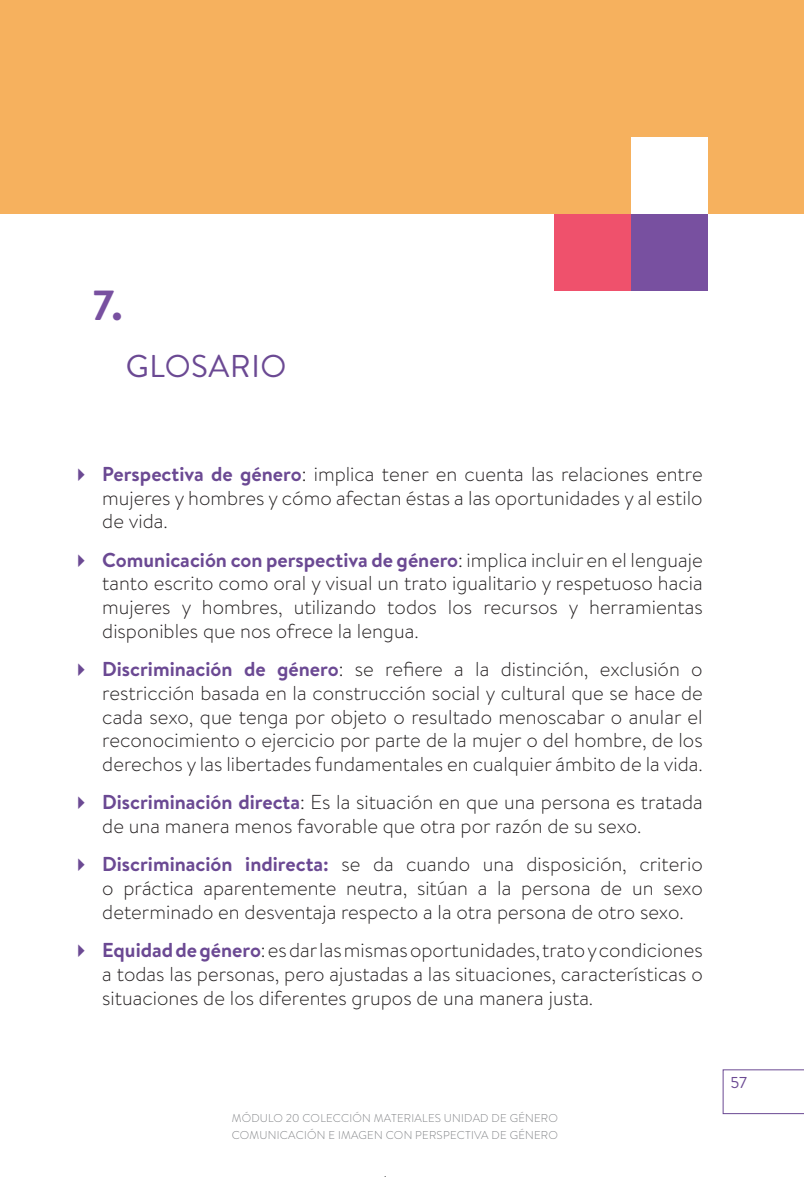
<style>
.page{position:relative;width:804px;height:1177px;background:#fff}
.page>*{position:absolute;margin:0;border:0;box-sizing:border-box;transform-origin:0 0}
.t1{font:700 42px "Brandon Text";color:#7850a0}
.TEXTO_TÍTULO{font:31.5px "Brandon Text";letter-spacing:.02em;color:#6b4993}
.t2{font:300 20.12px/23.6px "Brandon Text";color:#231f20;text-align:justify}
.t3{font:15.75px "Brandon Text";color:#6b4993}
.t4{font:300 11.38px/16.6px "Brandon Text";letter-spacing:.02em;color:#808285}
.s1{font-weight:700;color:#6b4993}
</style>
<div class="page">
<div style="left:0;top:0;width:804px;height:214px;background:#f6b15e"></div>
<div style="left:631px;top:214px;width:76px;height:76px;background:#7850a0"></div>
<div style="left:631px;top:137px;width:76px;height:77px;background:#fff"></div>
<div style="left:554px;top:214px;width:77px;height:76px;background:#ef516c"></div>
<svg style="left:722px;top:1069px;width:82px;height:45px"></svg>
<p class="t1" style="left:92px;top:276px;width:32px">7.</p>
<p class="TEXTO_TÍTULO" style="left:126px;top:344px;width:162px">GLOSARIO</p>
<p class="t2" style="left:102px;top:461px;width:602px"><span class="s1">Perspectiva de género</span>: implica tener en cuenta las relaciones entre mujeres y hombres y cómo afectan éstas a las oportunidades y al estilo de vida.</p>
<p class="t2" style="left:102px;top:547px;width:602px"><span class="s1">Comunicación con perspectiva de género</span>: implica incluir en el lenguaje tanto escrito como oral y visual un trato igualitario y respetuoso hacia mujeres y hombres, utilizando todos los recursos y herramientas disponibles que nos ofrece la lengua.</p>
<p class="t2" style="left:102px;top:657px;width:602px"><span class="s1">Discriminación de género</span>: se refiere a la distinción, exclusión o restricción basada en la construcción social y cultural que se hace de cada sexo, que tenga por objeto o resultado menoscabar o anular el reconocimiento o ejercicio por parte de la mujer o del hombre, de los derechos y las libertades fundamentales en cualquier ámbito de la vida.</p>
<p class="t2" style="left:102px;top:790px;width:602px"><span class="s1">Discriminación directa</span>: Es la situación en que una persona es tratada de una manera menos favorable que otra por razón de su sexo.</p>
<p class="t2" style="left:102px;top:852px;width:602px"><span class="s1">Discriminación indirecta:</span> se da cuando una disposición, criterio o práctica aparentemente neutra, sitúan a la persona de un sexo determinado en desventaja respecto a la otra persona de otro sexo.</p>
<p class="t2" style="left:102px;top:937px;width:602px"><span class="s1">Equidad de género</span>: es dar las mismas oportunidades, trato y condiciones a todas las personas, pero ajustadas a las situaciones, características o situaciones de los diferentes grupos de una manera justa.</p>
<p class="t4" style="left:232px;top:1109px;width:328px">MÓDULO 20 COLECCIÓN MATERIALES UNIDAD DE GÉNERO<br>COMUNICACIÓN E IMAGEN CON PERSPECTIVA DE GÉNERO</p>
<p class="t3" style="left:730px;top:1072px;width:18px">57</p>
</div>
